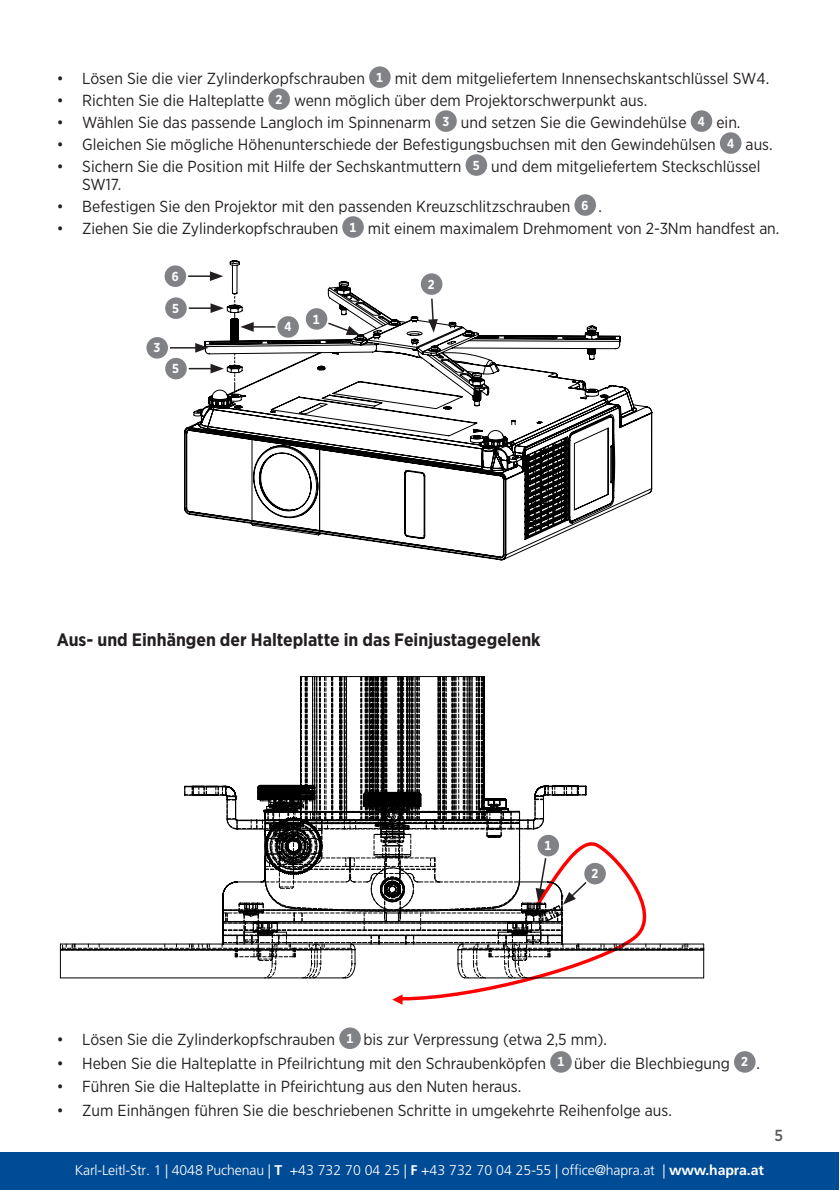
<style>
.page{position:relative;width:840px;height:1191px;background:#fff}
.page>*{position:absolute;margin:0;border:0;box-sizing:border-box;transform-origin:0 0}
.t1{font:700 18px "Gotham Narrow";color:#231f20}
.t2{font:16px/18px "Gotham Narrow";color:#231f20}
.t3{font:500 16px "Gotham Narrow";color:#57585a}
.t4{font:300 14px "Frutiger";letter-spacing:-.01em;color:#fff}
.t5{font:700 13px "Gotham Narrow";color:#fff}
.s1{font-weight:700;font-size:13px;color:#fff}
.s2{font-weight:700}
</style>
<div class="page">
<svg style="left:184px;top:260px;width:468px;height:300px"></svg>
<svg style="left:234px;top:353px;width:1px;height:43px"></svg>
<div style="left:305px;top:308px;width:22px;height:22px;background:#808285;border-radius:50%"></div>
<svg style="left:326px;top:321px;width:34px;height:14px"></svg>
<div style="left:420px;top:273px;width:22px;height:22px;background:#808285;border-radius:50%"></div>
<svg style="left:428px;top:297px;width:9px;height:36px"></svg>
<div style="left:165px;top:297px;width:22px;height:22px;background:#808285;border-radius:50%"></div>
<hr style="left:189px;top:307px;width:24px;height:2px;background:#231f20">
<svg style="left:210px;top:303px;width:14px;height:10px"></svg>
<div style="left:165px;top:358px;width:22px;height:21px;background:#808285;border-radius:50%"></div>
<svg style="left:189px;top:364px;width:35px;height:9px"></svg>
<div style="left:146px;top:337px;width:22px;height:21px;background:#808285;border-radius:50%"></div>
<svg style="left:170px;top:343px;width:38px;height:10px"></svg>
<div style="left:277px;top:316px;width:22px;height:22px;background:#808285;border-radius:50%"></div>
<hr style="left:250px;top:326px;width:25px;height:2px;background:#231f20">
<svg style="left:234px;top:294px;width:19px;height:38px"></svg>
<div style="left:164px;top:265px;width:22px;height:22px;background:#808285;border-radius:50%"></div>
<hr style="left:188px;top:275px;width:25px;height:2px;background:#231f20">
<svg style="left:210px;top:271px;width:13px;height:10px"></svg>
<div style="left:369px;top:66px;width:21px;height:22px;background:#808285;border-radius:50%"></div>
<div style="left:268px;top:88px;width:22px;height:22px;background:#808285;border-radius:50%"></div>
<div style="left:435px;top:110px;width:21px;height:22px;background:#808285;border-radius:50%"></div>
<div style="left:690px;top:110px;width:21px;height:22px;background:#808285;border-radius:50%"></div>
<div style="left:719px;top:132px;width:22px;height:22px;background:#808285;border-radius:50%"></div>
<div style="left:465px;top:154px;width:22px;height:22px;background:#808285;border-radius:50%"></div>
<div style="left:574px;top:194px;width:21px;height:22px;background:#808285;border-radius:50%"></div>
<div style="left:342px;top:216px;width:21px;height:22px;background:#808285;border-radius:50%"></div>
<div style="left:339px;top:1027px;width:21px;height:22px;background:#808285;border-radius:50%"></div>
<div style="left:550px;top:1051px;width:21px;height:21px;background:#808285;border-radius:50%"></div>
<div style="left:733px;top:1051px;width:22px;height:21px;background:#808285;border-radius:50%"></div>
<svg style="left:60px;top:676px;width:643px;height:328px"></svg>
<div style="left:0;top:1151px;width:837px;height:38px;background:#004b95"></div>
<p class="t2" style="left:57px;top:69px;width:713px">• Lösen Sie die vier Zylinderkopfschrauben <span class="s1">1</span> mit dem mitgeliefertem Innensechskantschlüssel SW4.</p>
<p class="t2" style="left:57px;top:91px;width:591px">• Richten Sie die Halteplatte <span class="s1">2</span> wenn möglich über dem Projektorschwerpunkt aus.</p>
<p class="t2" style="left:57px;top:113px;width:685px">• Wählen Sie das passende Langloch im Spinnenarm <span class="s1">3</span> und setzen Sie die Gewindehülse <span class="s1">4</span> ein.</p>
<p class="t2" style="left:57px;top:135px;width:717px">• Gleichen Sie mögliche Höhenunterschiede der Befestigungsbuchsen mit den Gewindehülsen <span class="s1">4</span> aus.</p>
<p class="t2" style="left:82px;top:157px;width:679px;text-indent:-26px">• Sichern Sie die Position mit Hilfe der Sechskantmuttern <span class="s1">5</span> und dem mitgeliefertem Steckschlüssel<br>SW17.</p>
<p class="t2" style="left:57px;top:197px;width:546px">• Befestigen Sie den Projektor mit den passenden Kreuzschlitzschrauben <span class="s1">6</span> .</p>
<p class="t2" style="left:57px;top:219px;width:723px">• Ziehen Sie die Zylinderkopfschrauben <span class="s1">1</span> mit einem maximalem Drehmoment von 2-3Nm handfest an.</p>
<p class="t5" style="left:153px;top:339px;width:8px">3</p>
<p class="t5" style="left:172px;top:268px;width:8px">6</p>
<p class="t5" style="left:172px;top:300px;width:8px">5</p>
<p class="t5" style="left:172px;top:360px;width:8px">5</p>
<p class="t5" style="left:284px;top:318px;width:8px">4</p>
<p class="t5" style="left:313px;top:310px;width:8px">1</p>
<p class="t5" style="left:427px;top:276px;width:8px">2</p>
<p class="t1" style="left:57px;top:628px;width:485px">Aus- und Einhängen der Halteplatte in das Feinjustagegelenk</p>
<p class="t5" style="left:544px;top:837px;width:8px">1</p>
<p class="t5" style="left:591px;top:865px;width:8px">2</p>
<p class="t2" style="left:57px;top:1030px;width:551px">• Lösen Sie die Zylinderkopfschrauben <span class="s1">1</span> bis zur Verpressung (etwa 2,5 mm).</p>
<p class="t2" style="left:57px;top:1053px;width:704px">• Heben Sie die Halteplatte in Pfeilrichtung mit den Schraubenköpfen <span class="s1">1</span> über die Blechbiegung <span class="s1">2</span> .</p>
<p class="t2" style="left:57px;top:1077px;width:466px">• Führen Sie die Halteplatte in Pfeirichtung aus den Nuten heraus.</p>
<p class="t2" style="left:57px;top:1101px;width:616px">• Zum Einhängen führen Sie die beschriebenen Schritte in umgekehrte Reihenfolge aus.</p>
<p class="t4" style="left:75px;top:1162px;width:690px">Karl-Leitl-Str. 1 | 4048 Puchenau | <span class="s2">T</span> +43 732 70 04 25 | <span class="s2">F</span> +43 732 70 04 25-55 | office@hapra.at | <span class="s2">www.hapra.at</span></p>
<p class="t3" style="left:774px;top:1125px;width:10px">5</p>
</div>
